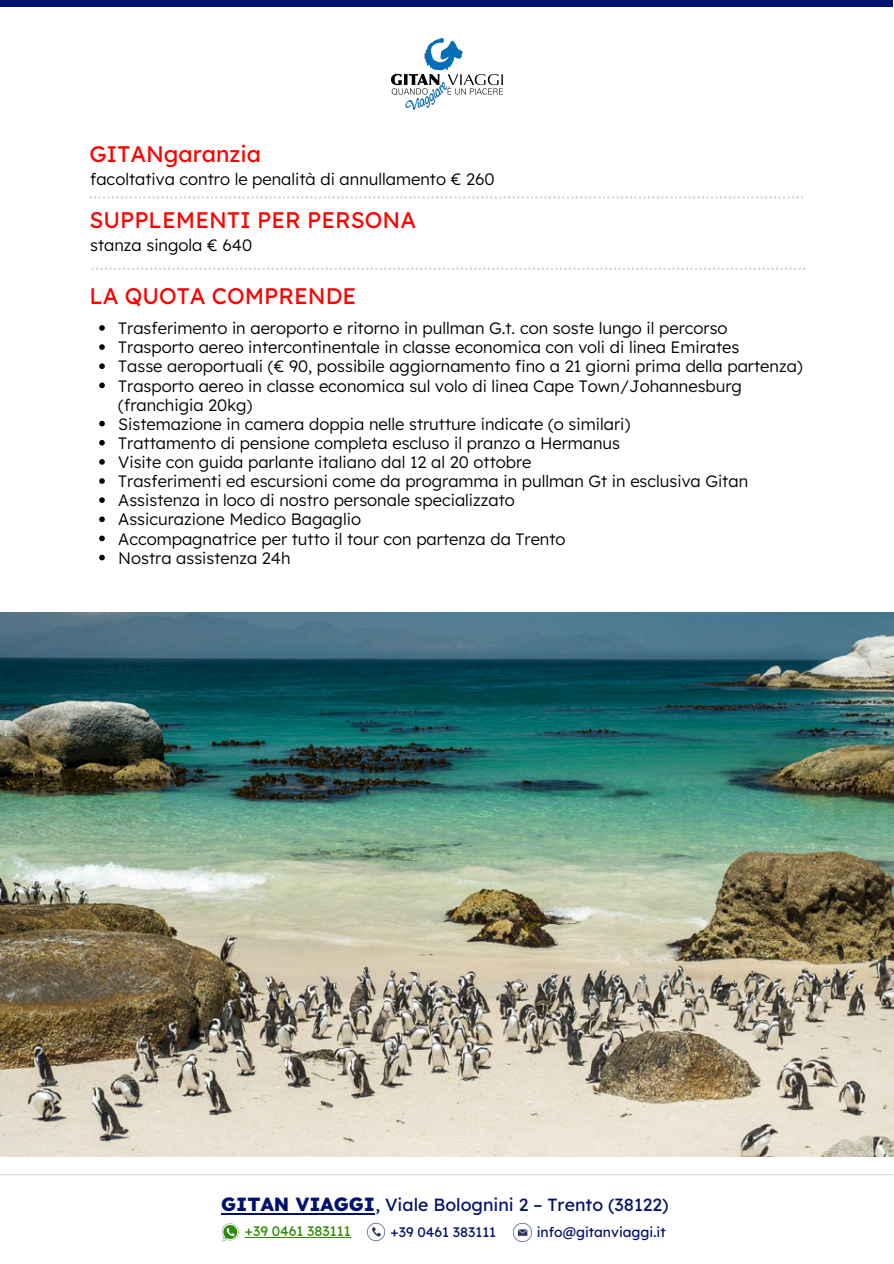
<style>
.page{position:relative;width:894px;height:1264px;background:#fff}
.page>*{position:absolute;margin:0;border:0;box-sizing:border-box;transform-origin:0 0}
.t1{font:22.5px "Lexend";color:#f00}
.t2{font:17.7px "Lexend";color:#00126d}
.t3{font:300 16.5px/19.2px "Lexend";color:#000}
.t4{font:13.8px "Lexend";color:#00126d}
.t5{font:13.8px "Lexend";color:#2c8a03}
.s1{font-weight:800;font-size:19.05px}
</style>
<div class="page">
<div style="left:1px;top:0;width:891px;height:7px;background:#00126d"></div>
<hr style="left:0;top:1174px;width:893px;height:1px;background:#d7d7d7">
<img style="left:391px;top:38px;width:111px;height:71px">
<svg style="left:89px;top:196px;width:714px;height:2px"></svg>
<svg style="left:91px;top:268px;width:714px;height:2px"></svg>
<img style="left:221px;top:1223px;width:18px;height:18px">
<hr style="left:245px;top:1236px;width:105px;height:1px;background:#2c8a03">
<img style="left:367px;top:1223px;width:17px;height:17px">
<img style="left:513px;top:1223px;width:18px;height:18px">
<hr style="left:221px;top:1213px;width:154px;height:1px;background:#00126d">
<img style="left:1px;top:612px;width:892px;height:543px">
<svg style="left:99px;top:325px;width:6px;height:6px"></svg>
<svg style="left:99px;top:344px;width:6px;height:6px"></svg>
<svg style="left:99px;top:363px;width:6px;height:6px"></svg>
<svg style="left:99px;top:382px;width:6px;height:6px"></svg>
<svg style="left:99px;top:421px;width:6px;height:5px"></svg>
<svg style="left:99px;top:440px;width:6px;height:5px"></svg>
<svg style="left:99px;top:459px;width:6px;height:5px"></svg>
<svg style="left:99px;top:478px;width:6px;height:6px"></svg>
<svg style="left:99px;top:497px;width:6px;height:6px"></svg>
<svg style="left:99px;top:516px;width:6px;height:6px"></svg>
<svg style="left:99px;top:535px;width:6px;height:6px"></svg>
<svg style="left:99px;top:554px;width:6px;height:6px"></svg>
<p class="t1" style="left:89px;top:140px;width:173px">GITANgaranzia</p>
<p class="t3" style="left:90px;top:169px;width:406px">facoltativa contro le penalità di annullamento € 260</p>
<p class="t1" style="left:89px;top:206px;width:328px">SUPPLEMENTI PER PERSONA</p>
<p class="t3" style="left:90px;top:235px;width:163px">stanza singola € 640</p>
<p class="t1" style="left:89px;top:281px;width:268px">LA QUOTA COMPRENDE</p>
<h5 class="t3" style="left:118px;top:318px;width:610px">Trasferimento in aeroporto e ritorno in pullman G.t. con soste lungo il percorso</h5>
<p class="t3" style="left:118px;top:337px;width:622px">Trasporto aereo intercontinentale in classe economica con voli di linea Emirates</p>
<h1 class="t3" style="left:118px;top:356px;width:686px">Tasse aeroportuali (€ 90, possibile aggiornamento fino a 21 giorni prima della partenza)</h1>
<p class="t3" style="left:118px;top:376px;width:625px">Trasporto aereo in classe economica sul volo di linea Cape Town/Johannesburg (franchigia 20kg)</p>
<p class="t3" style="left:118px;top:414px;width:513px">Sistemazione in camera doppia nelle strutture indicate (o similari)</p>
<p class="t3" style="left:118px;top:433px;width:503px">Trattamento di pensione completa escluso il pranzo a Hermanus</p>
<p class="t3" style="left:118px;top:452px;width:414px">Visite con guida parlante italiano dal 12 al 20 ottobre</p>
<p class="t3" style="left:118px;top:471px;width:631px">Trasferimenti ed escursioni come da programma in pullman Gt in esclusiva Gitan</p>
<p class="t3" style="left:118px;top:490px;width:398px">Assistenza in loco di nostro personale specializzato</p>
<p class="t3" style="left:118px;top:509px;width:244px">Assicurazione Medico Bagaglio</p>
<p class="t3" style="left:118px;top:529px;width:448px">Accompagnatrice per tutto il tour con partenza da Trento</p>
<p class="t3" style="left:118px;top:548px;width:174px">Nostra assistenza 24h</p>
<h1 class="t2" style="left:221px;top:1193px;width:449px"><span class="s1">GITAN VIAGGI</span>, Viale Bolognini 2 – Trento (38122)</h1>
<p class="t5" style="left:245px;top:1222px;width:107px">+39 0461 383111</p>
<h2 class="t4" style="left:390px;top:1223px;width:107px">+39 0461 383111</h2>
<h5 class="t4" style="left:536px;top:1223px;width:130px">info@gitanviaggi.it</h5>
</div>
